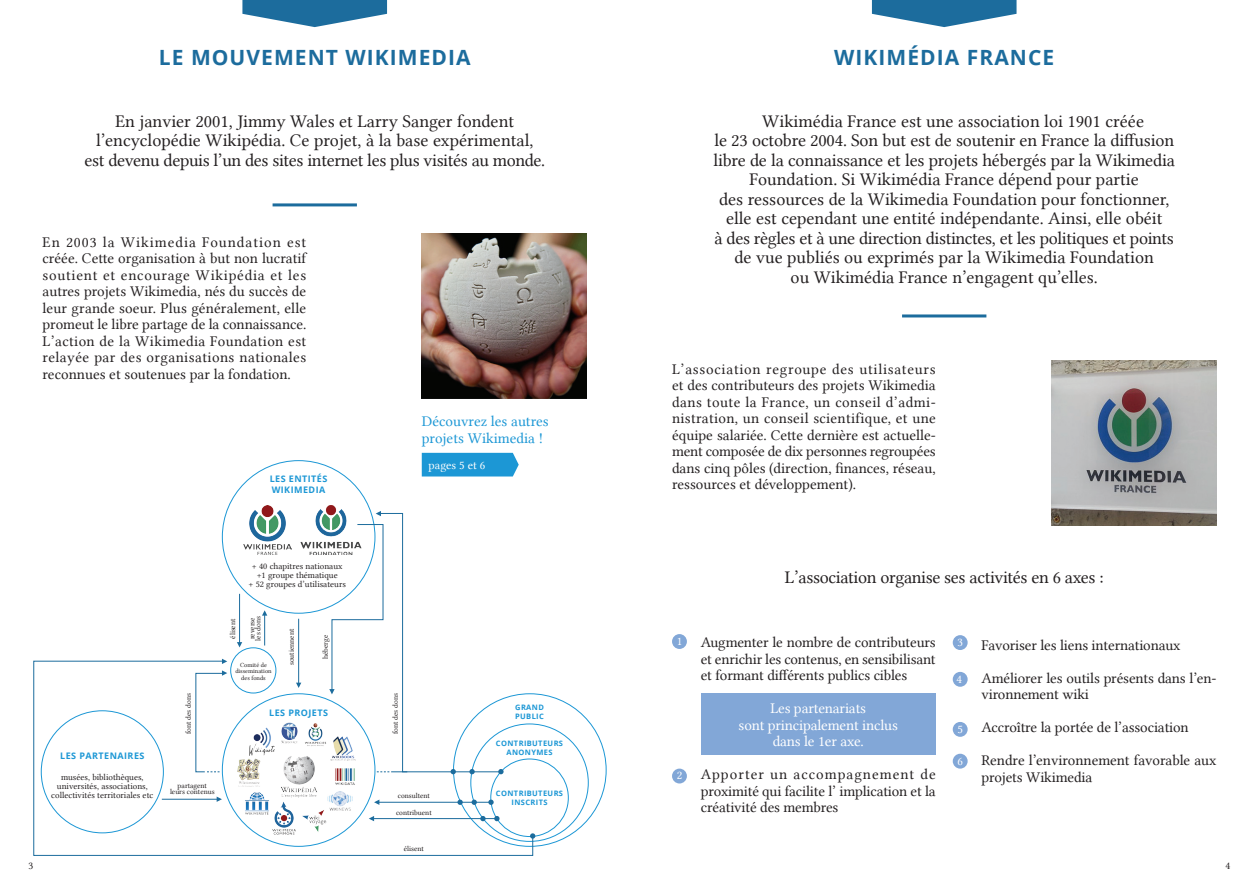
<style>
.page{position:relative;width:1259px;height:893px;background:#fff}
.page>*{position:absolute;margin:0;border:0;box-sizing:border-box;transform-origin:0 0}
.t1{font:700 21px "Open Sans";letter-spacing:.05em;color:#1c6c9d}
.t2{font:18px/19.5px "Lin Libertine";color:#231f20;text-align:center}
.t3{font:18px "Lin Libertine";letter-spacing:-.02em;color:#231f20}
.t4{font:15px/16.5px "Lin Libertine";letter-spacing:-.01em;color:#231f20;text-align:justify}
.t5{font:15px/16.5px "Lin Libertine";letter-spacing:-.01em;color:#fff;text-align:center}
.t6{font:15px/16.5px "Lin Libertine";color:#1c97d5}
.t7{font:12px "Lin Libertine";color:#fff}
.t8{font:10.5px "Lin Libertine";color:#231f20}
.t9{font:9px/9px "Lin Libertine";color:#231f20;text-align:center}
.t10{font:700 9px/10.5px "Open Sans";letter-spacing:.05em;color:#1c97d5}
.t11{font:7.5px/6px "Lin Libertine";color:#231f20}
.t12{font:700 7.5px/9px "Open Sans";letter-spacing:.05em;color:#1c97d5;text-align:center}
.t13{font:6.45px/6.4px "Lin Libertine";color:#231f20;text-align:center}
</style>
<div class="page">
<div style="left:701px;top:694px;width:234px;height:61px;background:#82a7d7"></div>
<svg style="left:242px;top:0;width:145px;height:27px"></svg>
<svg style="left:872px;top:0;width:144px;height:27px"></svg>
<hr style="left:272px;top:203px;width:85px;height:3px;background:#1c6c9d">
<hr style="left:902px;top:314px;width:84px;height:3px;background:#1c6c9d">
<div style="left:422px;top:453px;width:97px;height:23px;background:#1c97d5"></div>
<div style="left:672px;top:634px;width:15px;height:15px;background:#82a7d7;border-radius:50%"></div>
<div style="left:952px;top:672px;width:15px;height:15px;background:#82a7d7;border-radius:50%"></div>
<div style="left:952px;top:722px;width:15px;height:15px;background:#82a7d7;border-radius:50%"></div>
<div style="left:952px;top:754px;width:15px;height:15px;background:#82a7d7;border-radius:50%"></div>
<div style="left:672px;top:769px;width:15px;height:14px;background:#82a7d7;border-radius:50%"></div>
<div style="left:952px;top:635px;width:15px;height:15px;background:#82a7d7;border-radius:50%"></div>
<img style="left:243px;top:506px;width:48px;height:49px">
<img style="left:300px;top:506px;width:43px;height:49px">
<hr style="left:239px;top:594px;width:1px;height:51px;background:#1c6c9d">
<hr style="left:298px;top:619px;width:1px;height:67px;background:#1c6c9d">
<hr style="left:264px;top:612px;width:1px;height:33px;background:#1c6c9d">
<svg style="left:237px;top:642px;width:5px;height:5px"></svg>
<svg style="left:262px;top:610px;width:5px;height:6px"></svg>
<svg style="left:33px;top:660px;width:500px;height:196px"></svg>
<svg style="left:195px;top:670px;width:32px;height:103px"></svg>
<svg style="left:457px;top:800px;width:6px;height:5px"></svg>
<svg style="left:471px;top:800px;width:6px;height:5px"></svg>
<svg style="left:488px;top:800px;width:6px;height:5px"></svg>
<svg style="left:494px;top:816px;width:5px;height:5px"></svg>
<svg style="left:530px;top:833px;width:5px;height:6px"></svg>
<svg style="left:480px;top:816px;width:5px;height:5px"></svg>
<svg style="left:329px;top:511px;width:174px;height:263px"></svg>
<img style="left:422px;top:233px;width:165px;height:165px">
<img style="left:1051px;top:360px;width:165px;height:165px">
<h1 class="t1" style="left:159px;top:43px;width:313px">LE MOUVEMENT WIKIMEDIA</h1>
<h1 class="t1" style="left:834px;top:43px;width:221px">WIKIMÉDIA FRANCE</h1>
<p class="t2" style="left:85px;top:111px;width:462px">En janvier 2001, Jimmy Wales et Larry Sanger fondent l’encyclopédie Wikipédia. Ce projet, à la base expérimental, est devenu depuis l’un des sites internet les plus visités au monde.</p>
<p class="t4" style="left:43px;top:233px;width:265px">En 2003 la Wikimedia Foundation est créée. Cette organisation à but non lucratif soutient et encourage Wikipédia et les autres projets Wikimedia, nés du succès de leur grande soeur. Plus généralement, elle promeut le libre partage de la connaissance.<br>L’action de la Wikimedia Foundation est relayée par des organisations nationales reconnues et soutenues par la fondation.</p>
<p class="t10" style="left:270px;top:474px;width:59px">LES ENTITÉS<br>WIKIMEDIA</p>
<p class="t6" style="left:422px;top:413px;width:128px">Découvrez les autres projets Wikimedia !</p>
<p class="t7" style="left:428px;top:458px;width:58px">pages 5 et 6</p>
<p class="t10" style="left:60px;top:750px;width:86px">LES PARTENAIRES</p>
<p class="t9" style="left:248px;top:561px;width:99px">+ 40 chapitres nationaux +1 groupe thématique<br>+ 52 groupes d’utilisateurs</p>
<p class="t11" style="left:230px;top:639px;width:22px;rotate:-90deg">élisent</p>
<p class="t11" style="left:249px;top:641px;width:26px;rotate:-90deg">reverse les dons</p>
<p class="t13" style="left:235px;top:662px;width:38px">Comité de dissemination des fonds</p>
<p class="t11" style="left:288px;top:665px;width:38px;rotate:-90deg">soutiennent</p>
<p class="t11" style="left:322px;top:659px;width:26px;rotate:-90deg">héberge</p>
<p class="t11" style="left:185px;top:734px;width:42px;rotate:-90deg">font des dons</p>
<p class="t11" style="left:392px;top:734px;width:42px;rotate:-90deg">font des dons</p>
<p class="t10" style="left:269px;top:707px;width:60px">LES PROJETS</p>
<p class="t12" style="left:515px;top:702px;width:30px;text-align:left">GRAND<br>PUBLIC</p>
<p class="t12" style="left:496px;top:739px;width:69px">CONTRIBUTEURS<br>ANONYMES</p>
<p class="t9" style="left:51px;top:772px;width:104px">musées, bibliothèques, universités, associations, collectivités territoriales etc</p>
<p class="t11" style="left:170px;top:783px;width:46px;text-align:center">partagent leurs contenus</p>
<p class="t11" style="left:398px;top:792px;width:34px">consultent</p>
<p class="t11" style="left:396px;top:809px;width:37px">contribuent</p>
<p class="t11" style="left:404px;top:846px;width:22px">élisent</p>
<p class="t12" style="left:496px;top:789px;width:69px">CONTRIBUTEURS<br>INSCRITS</p>
<p class="t2" style="left:762px;top:111px;width:383px">Wikimédia France est une association loi 1901 créée</p>
<p class="t2" style="left:714px;top:131px;width:461px">le 23 octobre 2004. Son but est de soutenir en France la diffusion</p>
<p class="t2" style="left:713px;top:150px;width:463px">libre de la connaissance et les projets hébergés par la Wikimedia</p>
<p class="t2" style="left:749px;top:170px;width:391px">Foundation. Si Wikimédia France dépend pour partie</p>
<p class="t2" style="left:719px;top:189px;width:452px">des ressources de la Wikimedia Foundation pour fonctionner,</p>
<p class="t2" style="left:726px;top:209px;width:438px">elle est cependant une entité indépendante. Ainsi, elle obéit</p>
<p class="t3" style="left:714px;top:227px;width:461px">à des règles et à une direction distinctes, et les politiques et points</p>
<p class="t2" style="left:734px;top:248px;width:421px">de vue publiés ou exprimés par la Wikimedia Foundation</p>
<p class="t2" style="left:790px;top:267px;width:309px">ou Wikimédia France n’engagent qu’elles.</p>
<p class="t4" style="left:672px;top:361px;width:265px">L’association regroupe des utilisateurs et des contributeurs des projets Wikimedia dans toute la France, un conseil d’admi&shy;nistration, un conseil scientifique, et une équipe salariée. Cette dernière est actuelle&shy;ment composée de dix personnes regroupées dans cinq pôles (direction, finances, réseau, ressources et développement).</p>
<p class="t3" style="left:785px;top:567px;width:320px">L’association organise ses activités en 6 axes :</p>
<p class="t7" style="left:676px;top:634px;width:7px">1</p>
<p class="t7" style="left:676px;top:769px;width:7px">2</p>
<p class="t4" style="left:701px;top:634px;width:236px">Augmenter le nombre de contributeurs et enrichir les contenus, en sensibilisant et formant différents publics cibles</p>
<p class="t5" style="left:738px;top:700px;width:161px">Les partenariats<br>sont principalement inclus dans le 1er axe.</p>
<p class="t4" style="left:701px;top:766px;width:236px">Apporter un accompagnement de proximité qui facilite l’ implication et la créativité des membres</p>
<p class="t7" style="left:957px;top:635px;width:7px">3</p>
<p class="t7" style="left:956px;top:672px;width:7px">4</p>
<p class="t7" style="left:957px;top:722px;width:7px">5</p>
<p class="t7" style="left:957px;top:755px;width:7px">6</p>
<p class="t4" style="left:981px;top:637px;width:201px">Favoriser les liens internationaux</p>
<p class="t4" style="left:981px;top:670px;width:237px">Améliorer les outils présents dans l’en&shy;vironnement wiki</p>
<p class="t4" style="left:981px;top:719px;width:209px">Accroître la portée de l’association</p>
<p class="t4" style="left:981px;top:752px;width:236px">Rendre l’environnement favorable aux projets Wikimedia</p>
<p class="t8" style="left:28px;top:860px;width:6px">3</p>
<p class="t8" style="left:1225px;top:860px;width:6px">4</p>
</div>
